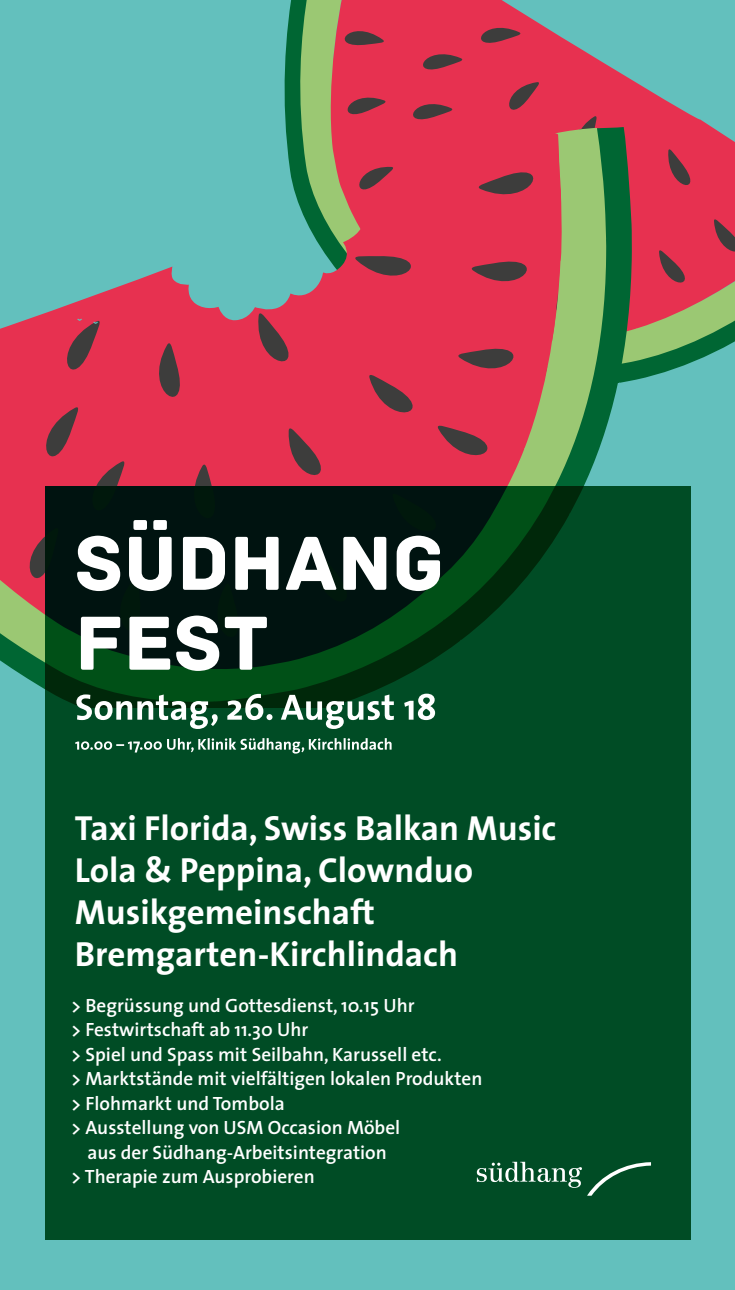
<style>
.page{position:relative;width:735px;height:1290px;background:#fff}
.page>*{position:absolute;margin:0;border:0;box-sizing:border-box;transform-origin:0 0}
.t1{font:700 35px/42px "The Sans";color:#fff}
.Lead{font:600 19.25px/24.5px "The Sans";color:#fff;text-align:center}
.GS{font:600 15.75px "The Sans";color:#63c0bd}
</style>
<div class="page">
<div style="left:0;top:0;width:734px;height:1122px;background:#63c0bd"></div>
<svg style="left:326px;top:0;width:408px;height:345px"></svg>
<svg style="left:658px;top:246px;width:47px;height:46px;background:#c7334c"></svg>
<svg style="left:713px;top:215px;width:21px;height:46px"></svg>
<svg style="left:665px;top:145px;width:44px;height:52px;background:#c9334c"></svg>
<div style="left:0;top:709px;width:734px;height:581px;background:#63c0bd"></div>
<div style="left:45px;top:486px;width:645px;height:753px;background:#004c25"></div>
<svg style="left:7px;top:16px;width:628px;height:655px"></svg>
<svg style="left:75px;top:738px;width:316px;height:15px"></svg>
<svg style="left:76px;top:694px;width:359px;height:35px"></svg>
<svg style="left:587px;top:1162px;width:63px;height:34px"></svg>
<svg style="left:476px;top:1162px;width:105px;height:26px"></svg>
<p class="GS" style="left:76px;top:312px;width:8px">ˇ</p>
<p class="GS" style="left:92px;top:315px;width:8px">ˇ</p>
<p class="t1" style="left:75px;top:806px;width:483px">Taxi Florida, Swiss Balkan Music</p>
<p class="t1" style="left:75px;top:848px;width:399px">Lola &amp; Peppina, Clownduo</p>
<p class="t1" style="left:75px;top:890px;width:384px">Musikgemeinschaft<br>Bremgarten-Kirchlindach</p>
<p class="Lead" style="left:72px;top:992px;width:344px">&gt; Begrüssung und Gottesdienst, 10.15 Uhr</p>
<p class="Lead" style="left:72px;top:1017px;width:238px">&gt; Festwirtschaft ab 11.30 Uhr</p>
<p class="Lead" style="left:72px;top:1041px;width:371px">&gt; Spiel und Spass mit Seilbahn, Karussell etc.</p>
<p class="Lead" style="left:72px;top:1066px;width:412px">&gt; Marktstände mit vielfältigen lokalen Produkten</p>
<p class="Lead" style="left:72px;top:1090px;width:215px">&gt; Flohmarkt und Tombola</p>
<p class="Lead" style="left:72px;top:1115px;width:330px">&gt; Ausstellung von USM Occasion Möbel aus der Südhang-Arbeitsintegration</p>
<p class="Lead" style="left:72px;top:1164px;width:244px">&gt; Therapie zum Ausprobieren</p>
</div>
